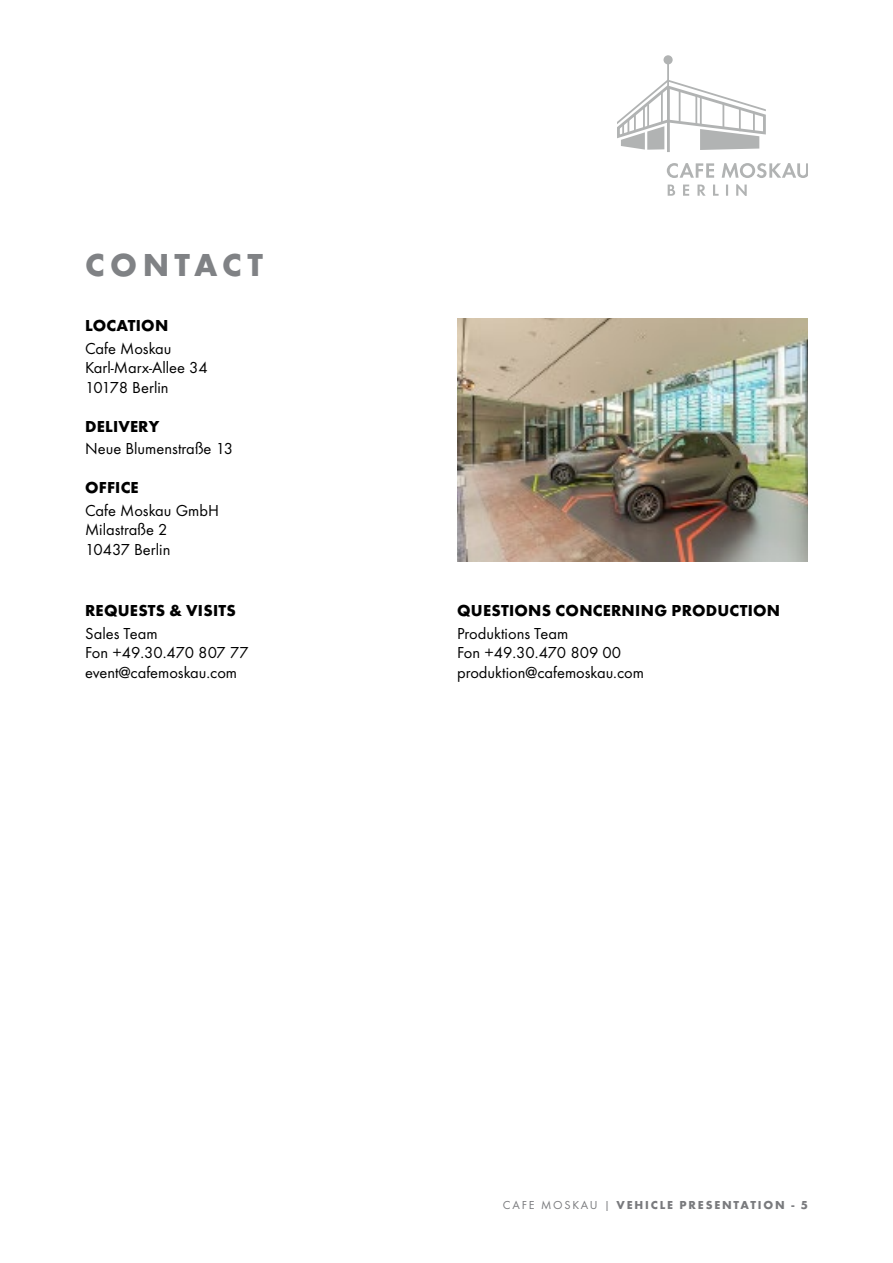
<style>
.page{position:relative;width:893px;height:1263px;background:#fff}
.page>*{position:absolute;margin:0;border:0;box-sizing:border-box;transform-origin:0 0}
.t1{font:700 33px "Function Pro";letter-spacing:.165em;color:#808285}
.t2{font:16.5px/19.5px "Function Pro";color:#000}
.t3{font:700 16.5px "Function Pro";letter-spacing:.015em;color:#000}
.t4{font:700 12px "Function Pro";letter-spacing:.15em;color:#797a7d}
.t5{font:12px "Function Pro";color:#797a7d}
.s1{font-weight:400}
</style>
<div class="page">
<svg style="left:667px;top:163px;width:141px;height:15px"></svg>
<svg style="left:668px;top:184px;width:79px;height:11px"></svg>
<hr style="left:667px;top:62px;width:2px;height:27px;background:#b1b3b3">
<div style="left:663px;top:55px;width:10px;height:9px;background:#b1b3b3;border-radius:50%"></div>
<hr style="left:667px;top:88px;width:3px;height:64px;background:#b1b3b3">
<svg style="left:617px;top:80px;width:149px;height:70px"></svg>
<img style="left:457px;top:319px;width:351px;height:242px">
<h1 class="t1" style="left:85px;top:245px;width:179px">CONTACT</h1>
<p class="t3" style="left:85px;top:316px;width:12px">LOCATION</p>
<p class="t2" style="left:85px;top:339px;width:124px">Cafe Moskau<br>Karl-Marx-Allee 34<br>10178 Berlin</p>
<p class="t3" style="left:85px;top:416px;width:76px">DELIVERY</p>
<p class="t2" style="left:85px;top:439px;width:150px">Neue Blumenstraße 13</p>
<p class="t3" style="left:85px;top:478px;width:39px">OFFICE</p>
<p class="t2" style="left:85px;top:501px;width:136px">Cafe Moskau GmbH<br>Milastraße 2<br>10437 Berlin</p>
<p class="t3" style="left:85px;top:601px;width:152px">REQUESTS &amp; VISITS</p>
<p class="t2" style="left:85px;top:623px;width:165px">Sales Team<br>Fon +49.30.470 807 77 event@cafemoskau.com</p>
<p class="t3" style="left:457px;top:601px;width:324px">QUESTIONS CONCERNING PRODUCTION</p>
<p class="t2" style="left:457px;top:623px;width:188px">Produktions Team<br>Fon +49.30.470 809 00 produktion@cafemoskau.com</p>
<p class="t5" style="left:503px;top:1198px;width:9px">caf</p>
<p class="t4" style="left:529px;top:1198px;width:281px"><span class="s1">e moskau |</span> VEHICLE PRESENTATION - 5</p>
</div>
